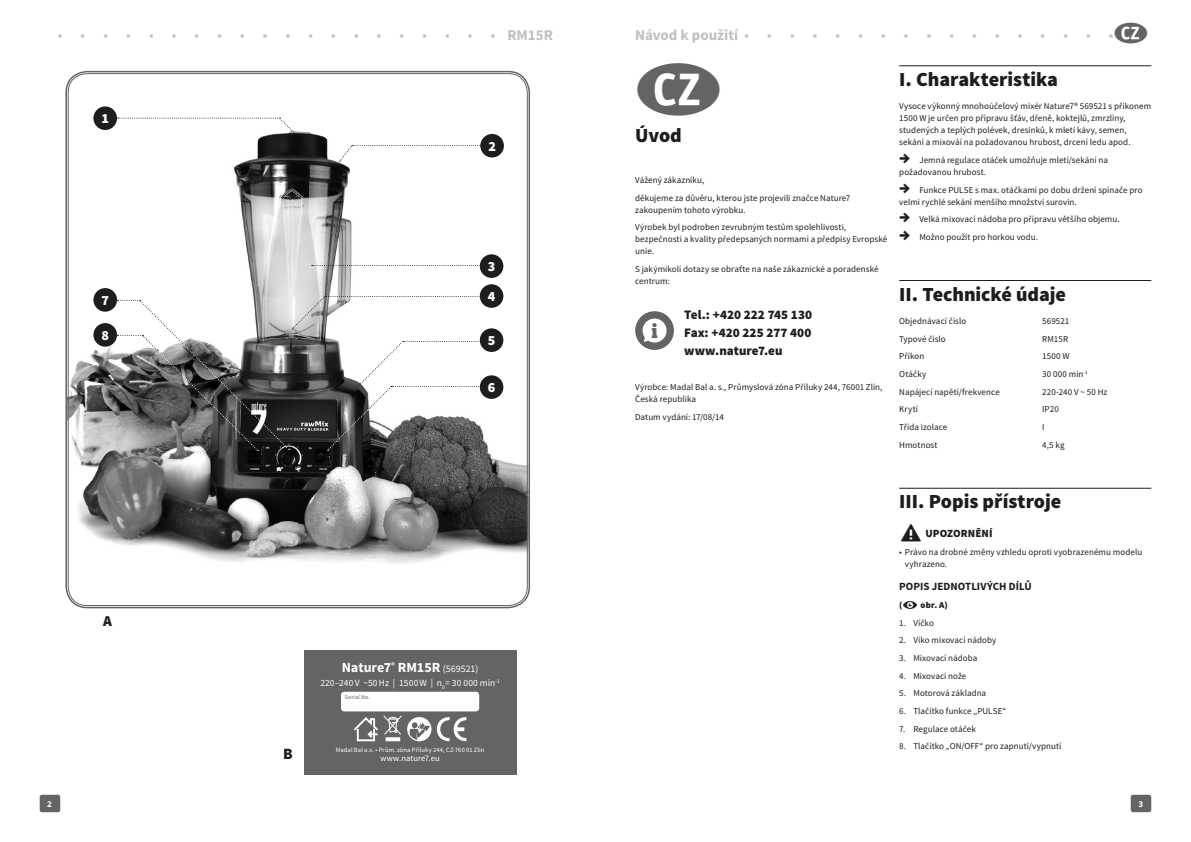
<style>
.page{position:relative;width:1191px;height:842px;background:#fff}
.page>*{position:absolute;margin:0;border:0;box-sizing:border-box;transform-origin:0 0}
.t1{font:700 48px "PF Din Text Comp Pro";color:#646463}
.t2{font:41px "Entypo";color:#1d1d1b}
.t3{font:28px "Entypo";color:#1d1d1b}
.t4{font:900 20px "Source Sans Pro";letter-spacing:-.005em;color:#1d1d1b}
.t5{font:700 19px "PF Din Text Comp Pro";color:#646463}
.t6{font:900 15.7px "Source Sans Pro";color:#1d1d1b}
.t7{font:900 15.1px "Source Sans Pro";color:#1d1d1b}
.t8{font:700 15px "Source Sans Pro";color:#c1c0c0}
.t9{font:700 14px "Source Sans Pro";letter-spacing:-.005em;color:#fff}
.t10{font:900 14px "Source Sans Pro";color:#fff}
.t11{font:900 13px/17.7px "Source Sans Pro";color:#1d1d1b;text-align:justify}
.t12{font:700 11px "Source Sans Pro";letter-spacing:.005em;color:#1d1d1b}
.t13{font:900 11px "Source Sans Pro";letter-spacing:.005em;color:#1d1d1b}
.t14{font:9.5px "Source Sans Pro";letter-spacing:.015em;color:#fff}
.t15{font:9px/12px "Source Sans Pro";letter-spacing:.005em;color:#1d1d1b}
.t16{font:900 9px "Source Sans Pro";color:#1d1d1b}
.t17{font:700 9px "Source Sans Pro";color:#fff}
.t18{font:8.5px "Source Sans Pro";letter-spacing:.005em;color:#fff}
.t19{font:6.5px "Source Sans Pro";letter-spacing:.015em;color:#fff}
.t20{font:6px "Source Sans Pro";letter-spacing:.025em;color:#646463}
.s1{font-weight:900;font-size:18px}
.s2{font-weight:400;font-size:10px}
</style>
<div class="page">
<div style="left:40px;top:795px;width:20px;height:17px;background:#646463;border-radius:2px"></div>
<div style="left:1130px;top:795px;width:21px;height:17px;background:#646463;border-radius:2px"></div>
<svg style="left:635px;top:311px;width:39px;height:39px"></svg>
<hr style="left:899px;top:66px;width:252px;height:1px;background:#1d1d1b">
<hr style="left:899px;top:280px;width:252px;height:1px;background:#1d1d1b">
<hr style="left:899px;top:488px;width:252px;height:1px;background:#1d1d1b">
<img style="left:68px;top:106px;width:460px;height:494px">
<svg style="left:117px;top:117px;width:179px;height:17px"></svg>
<svg style="left:339px;top:145px;width:142px;height:16px"></svg>
<svg style="left:312px;top:265px;width:168px;height:1px"></svg>
<div style="left:93px;top:106px;width:24px;height:24px;background:#1d1d1b;border-radius:50%"></div>
<div style="left:480px;top:134px;width:24px;height:24px;background:#1d1d1b;border-radius:50%"></div>
<div style="left:480px;top:254px;width:23px;height:24px;background:#1d1d1b;border-radius:50%"></div>
<div style="left:480px;top:328px;width:23px;height:24px;background:#1d1d1b;border-radius:50%"></div>
<div style="left:93px;top:323px;width:24px;height:24px;background:#1d1d1b;border-radius:50%"></div>
<div style="left:93px;top:288px;width:24px;height:24px;background:#1d1d1b;border-radius:50%"></div>
<div style="left:480px;top:284px;width:23px;height:24px;background:#1d1d1b;border-radius:50%"></div>
<div style="left:480px;top:375px;width:23px;height:24px;background:#1d1d1b;border-radius:50%"></div>
<svg style="left:117px;top:296px;width:364px;height:155px"></svg>
<div style="left:304px;top:650px;width:212px;height:125px;background:#646463"></div>
<div style="left:341px;top:692px;width:138px;height:19px;background:#fff;border-radius:3px"></div>
<svg style="left:437px;top:717px;width:29px;height:24px"></svg>
<svg style="left:354px;top:715px;width:77px;height:26px"></svg>
<svg style="left:385px;top:737px;width:15px;height:4px"></svg>
<h3 class="t10" style="left:101px;top:109px;width:9px">1</h3>
<h3 class="t10" style="left:488px;top:137px;width:9px">2</h3>
<h3 class="t10" style="left:488px;top:257px;width:9px">3</h3>
<h3 class="t10" style="left:101px;top:291px;width:9px">7</h3>
<h3 class="t10" style="left:488px;top:287px;width:9px">4</h3>
<h3 class="t10" style="left:101px;top:326px;width:9px">8</h3>
<h3 class="t10" style="left:488px;top:331px;width:9px">5</h3>
<h3 class="t10" style="left:488px;top:378px;width:9px">6</h3>
<h3 class="t8" style="left:507px;top:25px;width:47px">RM15R</h3>
<h3 class="t8" style="left:635px;top:25px;width:105px">Návod k použití</h3>
<h3 class="t5" style="left:1113px;top:22px;width:36px">ô</h3>
<h1 class="t1" style="left:635px;top:61px;width:89px">ô</h1>
<h3 class="t4" style="left:635px;top:122px;width:48px">Úvod</h3>
<p class="t15" style="left:635px;top:171px;width:217px;line-height:17.7px">Vážený zákazníku,<br>děkujeme za důvěru, kterou jste projevili značce Nature7</p>
<p class="t15" style="left:635px;top:201px;width:212px;line-height:17.7px">zakoupením tohoto výrobku.<br>Výrobek byl podroben zevrubným testům spolehlivosti,</p>
<p class="t15" style="left:635px;top:234px;width:253px">bezpečnosti a kvality předepsaných normami a předpisy Evropské unie.</p>
<p class="t15" style="left:635px;top:263px;width:245px">S jakýmikoli dotazy se obraťte na naše zákaznické a poradenské centrum:</p>
<h3 class="t11" style="left:684px;top:307px;width:129px">Tel.: +420 222 745 130<br>Fax: +420 225 277 400 www.nature7.eu</h3>
<p class="t15" style="left:635px;top:381px;width:249px">Výrobce: Madal Bal a. s., Průmyslová zóna Příluky 244, 76001 Zlín,<br>Česká republika</p>
<p class="t15" style="left:635px;top:411px;width:90px">Datum vydání: 17/08/14</p>
<h3 class="t4" style="left:899px;top:66px;width:160px">I. Charakteristika</h3>
<p class="t15" style="left:899px;top:100px;width:253px">Vysoce výkonný mnohoúčelový mixér Nature7® 569521 s příkonem 1500 W je určen pro přípravu šťáv, dřeně, koktejlů, zmrzliny, studených a teplých polévek, dresinků, k mletí kávy, semen, sekání a mixováí na požadovanou hrubost, drcení ledu apod.</p>
<p class="t15" style="left:899px;top:154px;width:210px"><span class="s1">→</span> Jemná regulace otáček umožňuje mletí/sekání na požadovanou hrubost.</p>
<p class="t15" style="left:899px;top:184px;width:245px"><span class="s1">→</span> Funkce PULSE s max. otáčkami po dobu držení spínače pro velmi rychlé sekání menšího množství surovin.</p>
<p class="t15" style="left:899px;top:213px;width:222px"><span class="s1">→</span> Velká mixovací nádoba pro přípravu většího objemu.</p>
<p class="t15" style="left:899px;top:231px;width:140px"><span class="s1">→</span> Možno použít pro horkou vodu.</p>
<h3 class="t4" style="left:899px;top:281px;width:168px">II. Technické údaje</h3>
<p class="t15" style="left:899px;top:315px;width:69px">Objednávací číslo</p>
<p class="t15" style="left:1042px;top:315px;width:29px">569521</p>
<p class="t15" style="left:899px;top:333px;width:48px">Typové číslo</p>
<p class="t15" style="left:1042px;top:333px;width:27px">RM15R</p>
<p class="t15" style="left:899px;top:350px;width:27px">Příkon</p>
<p class="t15" style="left:1042px;top:350px;width:29px">1500 W</p>
<p class="t15" style="left:899px;top:368px;width:29px">Otáčky</p>
<p class="t15" style="left:1042px;top:368px;width:47px">30 000 min<sup>-1</sup></p>
<p class="t15" style="left:899px;top:386px;width:102px">Napájecí napětí/frekvence</p>
<p class="t15" style="left:1042px;top:386px;width:67px">220-240 V ~ 50 Hz</p>
<p class="t15" style="left:899px;top:403px;width:20px">Krytí</p>
<p class="t15" style="left:1042px;top:403px;width:18px">IP20</p>
<p class="t15" style="left:899px;top:421px;width:50px">Třída izolace</p>
<p class="t15" style="left:1042px;top:421px;width:4px">I</p>
<p class="t15" style="left:899px;top:439px;width:40px">Hmotnost</p>
<p class="t15" style="left:1042px;top:439px;width:24px">4,5 kg</p>
<h3 class="t7" style="left:103px;top:611px;width:10px">A</h3>
<h3 class="t6" style="left:283px;top:743px;width:11px">B</h3>
<h3 class="t9" style="left:342px;top:658px;width:138px">Nature7<sup>®</sup> RM15R <span class="s2">(569521)</span></h3>
<p class="t14" style="left:320px;top:677px;width:181px">220–240V ~50Hz | 1500W | n<sub>0</sub>= 30 000 min<sup>-1</sup></p>
<p class="t20" style="left:345px;top:694px;width:27px">Serial No.</p>
<p class="t19" style="left:336px;top:746px;width:150px">Madal Bal a.s. • Prům. zóna Příluky 244, CZ-760 01 Zlín</p>
<p class="t18" style="left:380px;top:753px;width:61px">www.nature7.eu</p>
<h3 class="t4" style="left:899px;top:489px;width:163px">III. Popis přístroje</h3>
<h2 class="t2" style="left:899px;top:505px;width:25px">c</h2>
<p class="t13" style="left:925px;top:526px;width:69px">UPOZORNĚNÍ</p>
<p class="t15" style="left:905px;top:546px;width:239px;text-indent:-6px">• Právo na drobné změny vzhledu oproti vyobrazenému modelu vyhrazeno.</p>
<p class="t12" style="left:899px;top:580px;width:134px">POPIS JEDNOTLIVÝCH DÍLŮ</p>
<p class="t16" style="left:899px;top:599px;width:5px">(</p>
<h3 class="t3" style="left:902px;top:586px;width:18px">M</h3>
<p class="t16" style="left:920px;top:599px;width:29px">obr. A)</p>
<p class="t15" style="left:899px;top:617px;width:36px">1. Víčko</p>
<p class="t15" style="left:899px;top:634px;width:99px">2. Víko mixovací nádoby</p>
<p class="t15" style="left:899px;top:652px;width:80px">3. Mixovací nádoba</p>
<p class="t15" style="left:899px;top:670px;width:69px">4. Mixovací nože</p>
<p class="t15" style="left:899px;top:687px;width:88px">5. Motorová základna</p>
<p class="t15" style="left:899px;top:705px;width:108px">6. Tlačítko funkce „PULSE“</p>
<p class="t15" style="left:899px;top:723px;width:78px">7. Regulace otáček</p>
<p class="t15" style="left:899px;top:740px;width:164px">8. Tlačítko „ON/OFF“ pro zapnutí/vypnutí</p>
<p class="t17" style="left:47px;top:798px;width:6px">2</p>
<p class="t17" style="left:1138px;top:798px;width:6px">3</p>
</div>
